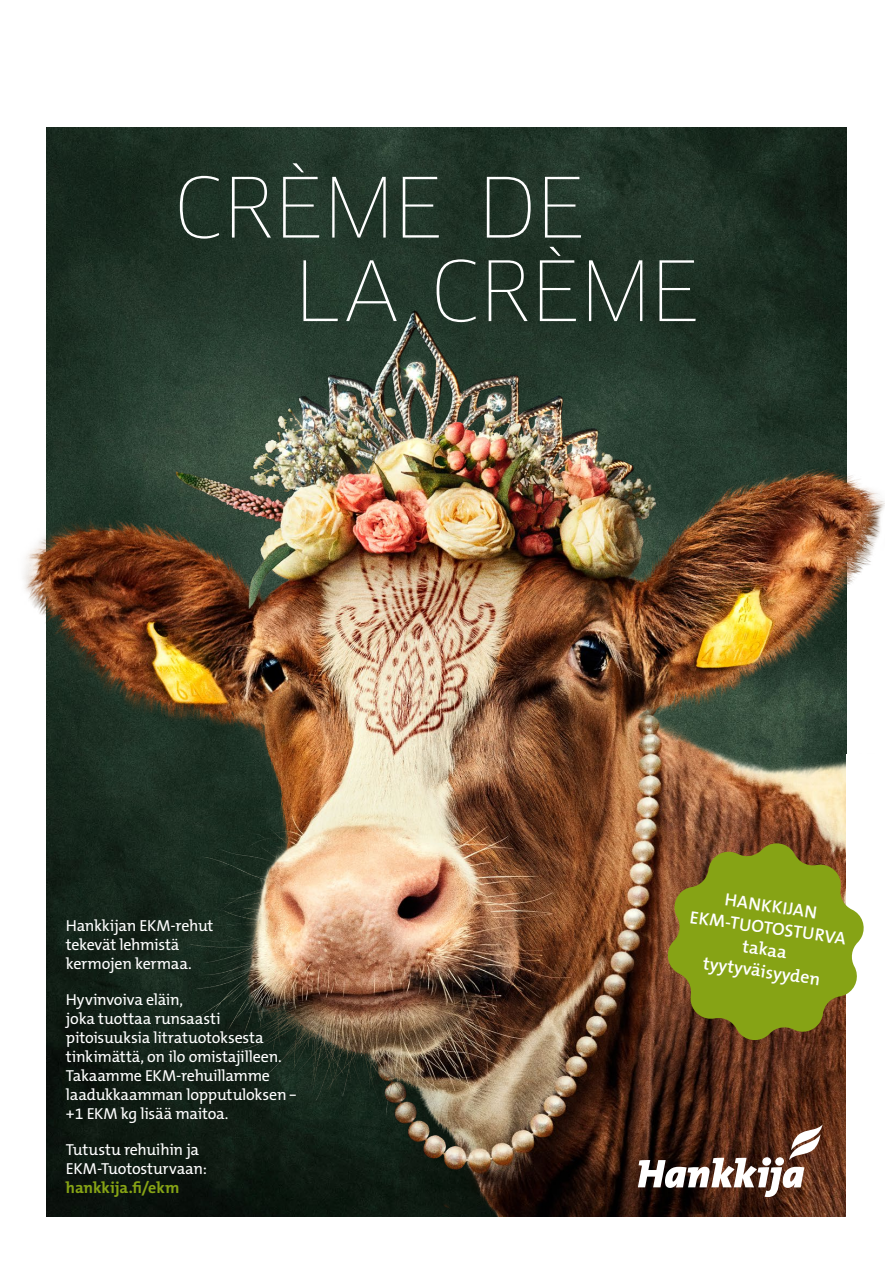
<style>
.page{position:relative;width:893px;height:1263px;background:#fff}
.page>*{position:absolute;margin:0;border:0;box-sizing:border-box;transform-origin:0 0}
.t1{font:100 81px/83.6px "Clan OT";letter-spacing:-.02em;color:#fff}
.t2{font:600 17.7px/21.9px "The Mix B W6";color:#fff;text-align:center}
.t3{font:15.9px/19px "The Mix B W5 Plain";letter-spacing:-.015em;color:#fff}
.t4{font:700 15.9px "The Mix B W7";letter-spacing:-.005em;color:#86a315}
</style>
<div class="page">
<img style="left:47px;top:128px;width:799px;height:103px">
<img style="left:23px;top:231px;width:862px;height:985px">
<svg style="left:638px;top:1124px;width:185px;height:73px"></svg>
<div style="left:846px;top:754px;width:47px;height:471px;background:#fff"></div>
<svg style="left:665px;top:841px;width:199px;height:201px;background:#899029"></svg>
<h1 class="t1" style="left:293px;top:166px;width:408px;text-indent:-120px">CRÈME DE<br>LA CRÈME</h1>
<p class="t3" style="left:66px;top:916px;width:149px">Hankkijan EKM-rehut tekevät lehmistä kermojen kermaa.</p>
<p class="t3" style="left:66px;top:990px;width:231px">Hyvinvoiva eläin,<br>joka tuottaa runsaasti pitoisuuksia litratuotoksesta tinkimättä, on ilo omistajilleen.<br>Takaamme EKM-rehuillamme laadukkaamman lopputuloksen – +1 EKM kg lisää maitoa.</p>
<p class="t3" style="left:66px;top:1140px;width:142px">Tutustu rehuihin ja<br>EKM-Tuotosturvaan:</p>
<p class="t4" style="left:66px;top:1177px;width:115px">hankkija.fi/ekm</p>
<p class="t2" style="left:694px;top:884px;width:159px;rotate:8deg">HANKKIJAN<br>EKM-TUOTOSTURVA takaa tyytyväisyyden</p>
</div>
